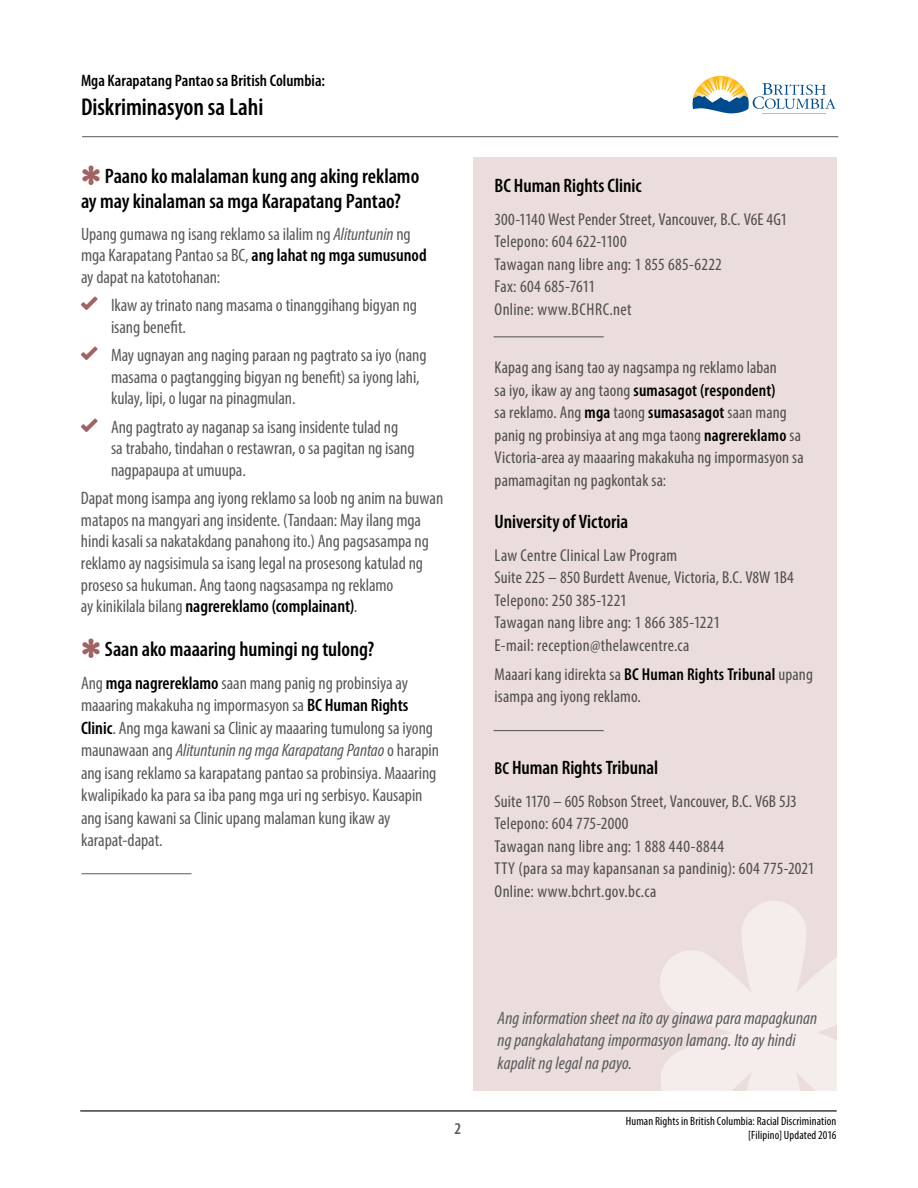
<style>
.page{position:relative;width:918px;height:1188px;background:#fff}
.page>*{position:absolute;margin:0;border:0;box-sizing:border-box;transform-origin:0 0}
.t1{font:600 condensed 24.45px "Myriad Pro";color:#000}
.t2{font:600 condensed 21px/25.2px "Myriad Pro";letter-spacing:-.005em;color:#000}
.t3{font:600 condensed 19.5px "Myriad Pro";letter-spacing:-.005em;color:#000}
.t4{font:condensed 18px/21.6px "Myriad Pro";letter-spacing:-.005em;color:#58595b}
.t5{font:italic condensed 18px/22.5px "Myriad Pro";letter-spacing:.005em;color:#58595b}
.t6{font:condensed 17.25px/22.5px "Myriad Pro";letter-spacing:.01em;color:#58595b}
.t7{font:600 condensed 16.65px "Myriad Pro";color:#000}
.t8{font:600 condensed 16.5px "Myriad Pro";color:#58595b}
.t9{font:condensed 12px/14.4px "Myriad Pro";letter-spacing:.01em;color:#000;text-align:right}
.s1{font-style:italic}
.s2{font-weight:600;color:#000}
.s3{font-family:"Web Hosting Hub Glyphs";font-stretch:normal;font-size:16.5px;color:#a06262}
.s4{font-size:17.25px}
</style>
<div class="page">
<hr style="left:82px;top:136px;width:756px;height:1px;background:#58595b">
<hr style="left:81px;top:873px;width:111px;height:1px;background:#58595b">
<svg style="left:693px;top:76px;width:143px;height:38px"></svg>
<div style="left:473px;top:158px;width:364px;height:933px;background:#eadddb"></div>
<svg style="left:660px;top:901px;width:177px;height:190px"></svg>
<hr style="left:494px;top:337px;width:110px;height:1px;background:#58595b">
<hr style="left:494px;top:730px;width:110px;height:1px;background:#58595b">
<hr style="left:80px;top:1111px;width:757px;height:1px;background:#58595b">
<p class="t7" style="left:81px;top:72px;width:245px">Mga Karapatang Pantao sa British Columbia:</p>
<h1 class="t1" style="left:81px;top:93px;width:184px">Diskriminasyon sa Lahi</h1>
<p class="t2" style="left:81px;top:164px;width:340px;text-indent:24px">Paano ko malalaman kung ang aking reklamo ay may kinalaman sa mga Karapatang Pantao?</p>
<p class="t4" style="left:81px;top:223px;width:347px">Upang gumawa ng isang reklamo sa ilalim ng <span class="s1">Alituntunin</span> ng mga Karapatang Pantao sa BC, <span class="s2">ang lahat ng mga sumusunod </span>ay dapat na katotohanan:</p>
<p class="t4" style="left:111px;top:294px;width:308px;text-indent:-30px"><span class="s3">✓</span> Ikaw ay trinato nang masama o tinanggihang bigyan ng isang benefit.</p>
<p class="t4" style="left:111px;top:344px;width:317px;text-indent:-30px"><span class="s3">✓</span> May ugnayan ang naging paraan ng pagtrato sa iyo (nang masama o pagtangging bigyan ng benefit) sa iyong lahi, kulay, lipi, o lugar na pinagmulan.</p>
<p class="t4" style="left:111px;top:416px;width:305px;text-indent:-30px"><span class="s3">✓</span> Ang pagtrato ay naganap sa isang insidente tulad ng sa trabaho, tindahan o restawran, o sa pagitan ng isang nagpapaupa at umuupa.</p>
<p class="t4" style="left:81px;top:487px;width:364px">Dapat mong isampa ang iyong reklamo sa loob ng anim na buwan matapos na mangyari ang insidente. (Tandaan: May ilang mga hindi kasali sa nakatakdang panahong ito.) Ang pagsasampa ng reklamo ay nagsisimula sa isang legal na prosesong katulad ng proseso sa hukuman. Ang taong nagsasampa ng reklamo<br>ay kinikilala bilang <span class="s2">nagrereklamo (complainant)</span>.</p>
<p class="t2" style="left:105px;top:637px;width:271px">Saan ako maaaring humingi ng tulong?</p>
<p class="t4" style="left:81px;top:671px;width:360px;line-height:22.5px">Ang <span class="s2">mga nagrereklamo</span> saan mang panig ng probinsiya ay maaaring makakuha ng impormasyon sa <span class="s2">BC Human Rights Clinic</span>. Ang mga kawani sa Clinic ay maaaring tumulong sa iyong maunawaan ang <span class="s1">Alituntunin ng mga Karapatang Pantao</span> o harapin ang isang reklamo sa karapatang pantao sa probinsiya. Maaaring kwalipikado ka para sa iba pang mga uri ng serbisyo. Kausapin ang isang kawani sa Clinic upang malaman kung ikaw ay karapat-dapat.</p>
<p class="t3" style="left:495px;top:175px;width:148px">BC Human Rights Clinic</p>
<p class="t6" style="left:495px;top:207px;width:294px">300-1140 West Pender Street, Vancouver, B.C. V6E 4G1<br>Telepono: 604 622-1100<br>Tawagan nang libre ang: 1 855 685-6222<br>Fax: 604 685-7611<br>Online: www.BCHRC.net</p>
<p class="t6" style="left:495px;top:356px;width:311px">Kapag ang isang tao ay nagsampa ng reklamo laban<br>sa iyo, ikaw ay ang taong <span class="s2">sumasagot (respondent)<br></span>sa reklamo. Ang <span class="s2">mga</span> taong <span class="s2">sumasasagot</span> saan mang panig ng probinsiya at ang mga taong <span class="s2">nagrereklamo</span> sa Victoria-area ay maaaring makakuha ng impormasyon sa pamamagitan ng pagkontak sa:</p>
<p class="t3" style="left:495px;top:511px;width:135px">University of Victoria</p>
<p class="t6" style="left:495px;top:543px;width:301px">Law Centre Clinical Law Program<br>Suite 225 – 850 Burdett Avenue, Victoria, B.C. V8W 1B4<br>Telepono: 250 385-1221<br>Tawagan nang libre ang: 1 866 385-1221<br>E-mail: reception@thelawcentre.ca</p>
<p class="t6" style="left:495px;top:663px;width:320px">Maaari kang idirekta sa <span class="s2">BC Human Rights Tribunal</span> upang isampa ang iyong reklamo.</p>
<p class="t3" style="left:495px;top:757px;width:165px"><span class="s4">BC</span> Human Rights Tribunal</p>
<p class="t6" style="left:495px;top:789px;width:321px">Suite 1170 – 605 Robson Street, Vancouver, B.C. V6B 5J3<br>Telepono: 604 775-2000<br>Tawagan nang libre ang: 1 888 440-8844<br>TTY (para sa may kapansanan sa pandinig): 604 775-2021<br>Online: www.bchrt.gov.bc.ca</p>
<p class="t8" style="left:454px;top:1120px;width:8px">2</p>
<p class="t5" style="left:498px;top:1006px;width:321px">Ang information sheet na ito ay ginawa para mapagkunan ng pangkalahatang impormasyon lamang. Ito ay hindi kapalit ng legal na payo.</p>
<p class="t9" style="left:626px;top:1113px;width:212px">Human Rights in British Columbia: Racial Discrimination [Filipino] Updated 2016</p>
</div>
